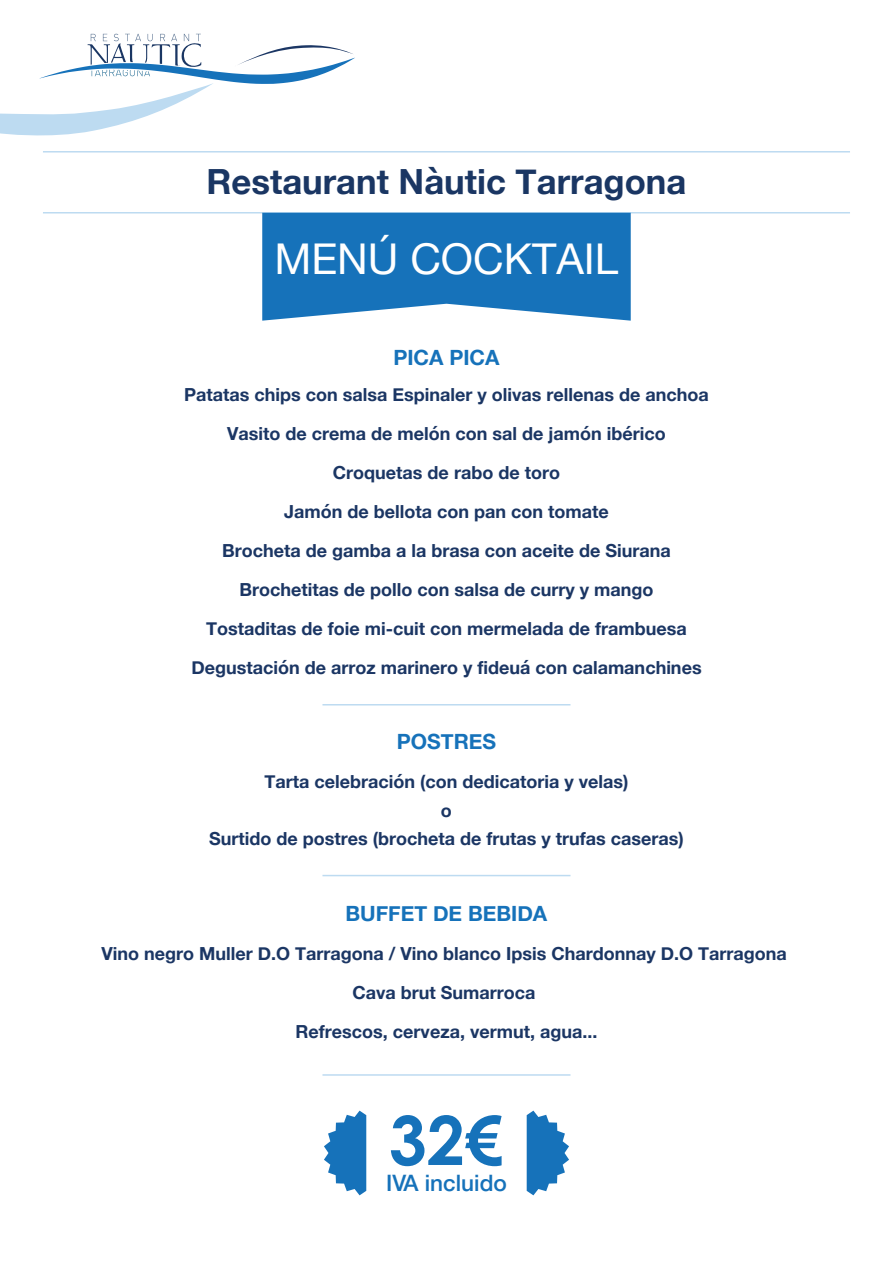
<style>
.page{position:relative;width:893px;height:1263px;background:#fff}
.page>*{position:absolute;margin:0;border:0;box-sizing:border-box;transform-origin:0 0}
.t1{font:700 67.8px "Century Gothic";color:#1672ba}
.t2{font:42.45px "Helvetica Neue";color:#fff}
.t3{font:700 34.65px "Helvetica Neue";color:#1a3663}
.t4{font:500 22.65px "Helvetica Neue";color:#1672ba}
.t5{font:700 21px "Helvetica Neue";color:#1672ba}
.t6{font:700 18px/39px "Helvetica Neue";color:#1b3664;text-align:center}
</style>
<div class="page">
<svg style="left:0;top:34px;width:355px;height:102px"></svg>
<hr style="left:43px;top:151px;width:807px;height:2px;background:#bddbf1">
<hr style="left:43px;top:212px;width:807px;height:1px;background:#bddbf1">
<hr style="left:322px;top:704px;width:248px;height:1px;background:#bddbf1">
<hr style="left:322px;top:875px;width:248px;height:1px;background:#bddbf1">
<hr style="left:322px;top:1074px;width:248px;height:2px;background:#bddbf1">
<svg style="left:324px;top:1110px;width:42px;height:85px"></svg>
<svg style="left:527px;top:1110px;width:42px;height:85px"></svg>
<svg style="left:262px;top:213px;width:369px;height:108px"></svg>
<h3 class="t3" style="left:207px;top:154px;width:481px">Restaurant Nàutic Tarragona</h3>
<h2 class="t2" style="left:274px;top:228px;width:346px">MENÚ COCKTAIL</h2>
<p class="t5" style="left:393px;top:340px;width:108px">PICA PICA</p>
<p class="t6" style="left:184px;top:375px;width:526px">Patatas chips con salsa Espinaler y olivas rellenas de anchoa Vasito de crema de melón con sal de jamón ibérico Croquetas de rabo de toro<br>Jamón de bellota con pan con tomate<br>Brocheta de gamba a la brasa con aceite de Siurana Brochetitas de pollo con salsa de curry y mango<br>Tostaditas de foie mi-cuit con mermelada de frambuesa Degustación de arroz marinero y fideuá con calamanchines</p>
<p class="t5" style="left:397px;top:725px;width:101px">POSTRES</p>
<p class="t6" style="left:265px;top:763px;width:365px">Tarta celebración (con dedicatoria y velas)</p>
<p class="t6" style="left:441px;top:791px;width:12px">o</p>
<p class="t6" style="left:209px;top:820px;width:476px">Surtido de postres (brocheta de frutas y trufas caseras)</p>
<p class="t5" style="left:345px;top:897px;width:203px">BUFFET DE BEBIDA</p>
<p class="t6" style="left:101px;top:935px;width:687px">Vino negro Muller D.O Tarragona / Vino blanco Ipsis Chardonnay D.O Tarragona<br>Cava brut Sumarroca<br>Refrescos, cerveza, vermut, agua...</p>
<h1 class="t1" style="left:389px;top:1089px;width:115px">32€</h1>
<p class="t4" style="left:386px;top:1165px;width:122px">IVA incluido</p>
</div>
